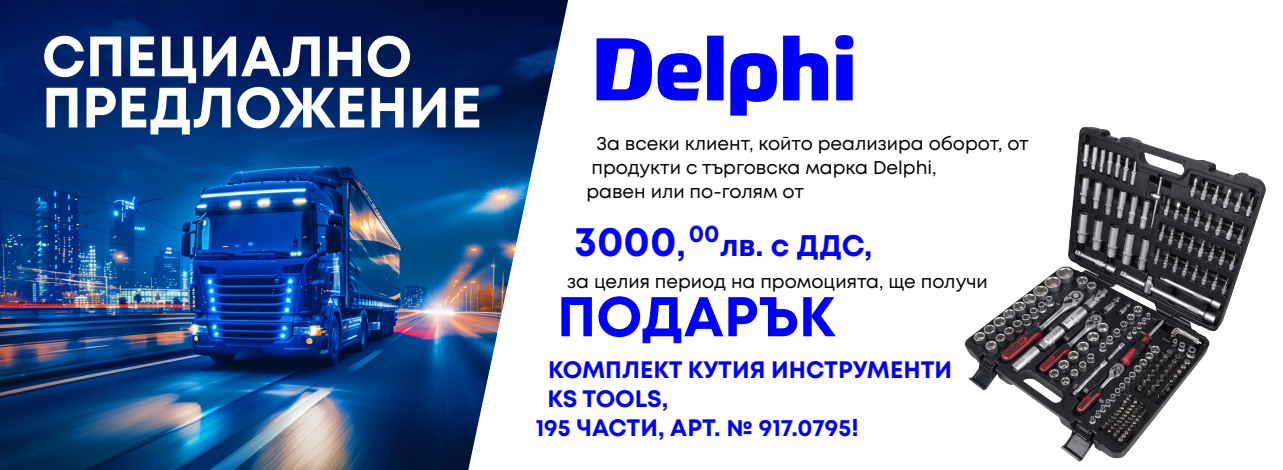
<style>
.page{position:relative;width:1283px;height:470px;background:#fff}
.page>*{position:absolute;margin:0;border:0;box-sizing:border-box;transform-origin:0 0}
.t1{font:700 56.7px/51.2px "Mont";color:#fff}
.t2{font:700 55.9px "Mont";color:#00f}
.t3{font:700 41.8px "Mont";color:#00f}
.t4{font:700 29.8px "Mont";color:#00f}
.t5{font:700 23.8px "Mont";color:#00f}
.t6{font:18.4px/24.1px "Mont";color:#000}
.s1{font-size:33.8px}
</style>
<div class="page">
<img style="left:0;top:0;width:568px;height:470px">
<svg style="left:597px;top:35px;width:256px;height:81px"></svg>
<img style="left:964px;top:127px;width:302px;height:335px">
<h1 class="t1" style="left:42px;top:31px;width:442px">СПЕЦИАЛНО<br>ПРЕДЛОЖЕНИЕ</h1>
<p class="t6" style="left:586px;top:131px;width:444px;text-indent:10px">За всеки клиент, който реализира оборот, от продукти с търговска марка Delphi,<br>равен или по-голям от</p>
<h3 class="t3" style="left:574px;top:214px;width:147px">3000<span class="s1">,</span><sup>00</sup></h3>
<h3 class="t4" style="left:720px;top:226px;width:154px">лв. с ДДС,</h3>
<p class="t6" style="left:567px;top:269px;width:422px">за целия период на промоцията, ще получи</p>
<h2 class="t2" style="left:557px;top:280px;width:280px">ПОДАРЪК</h2>
<p class="t5" style="left:548px;top:354px;width:406px">КОМПЛЕКТ КУТИЯ ИНСТРУМЕНТИ</p>
<p class="t5" style="left:548px;top:383px;width:122px">KS TOOLS,</p>
<p class="t5" style="left:536px;top:412px;width:325px">195 ЧАСТИ, АРТ. № 917.0795!</p>
</div>
